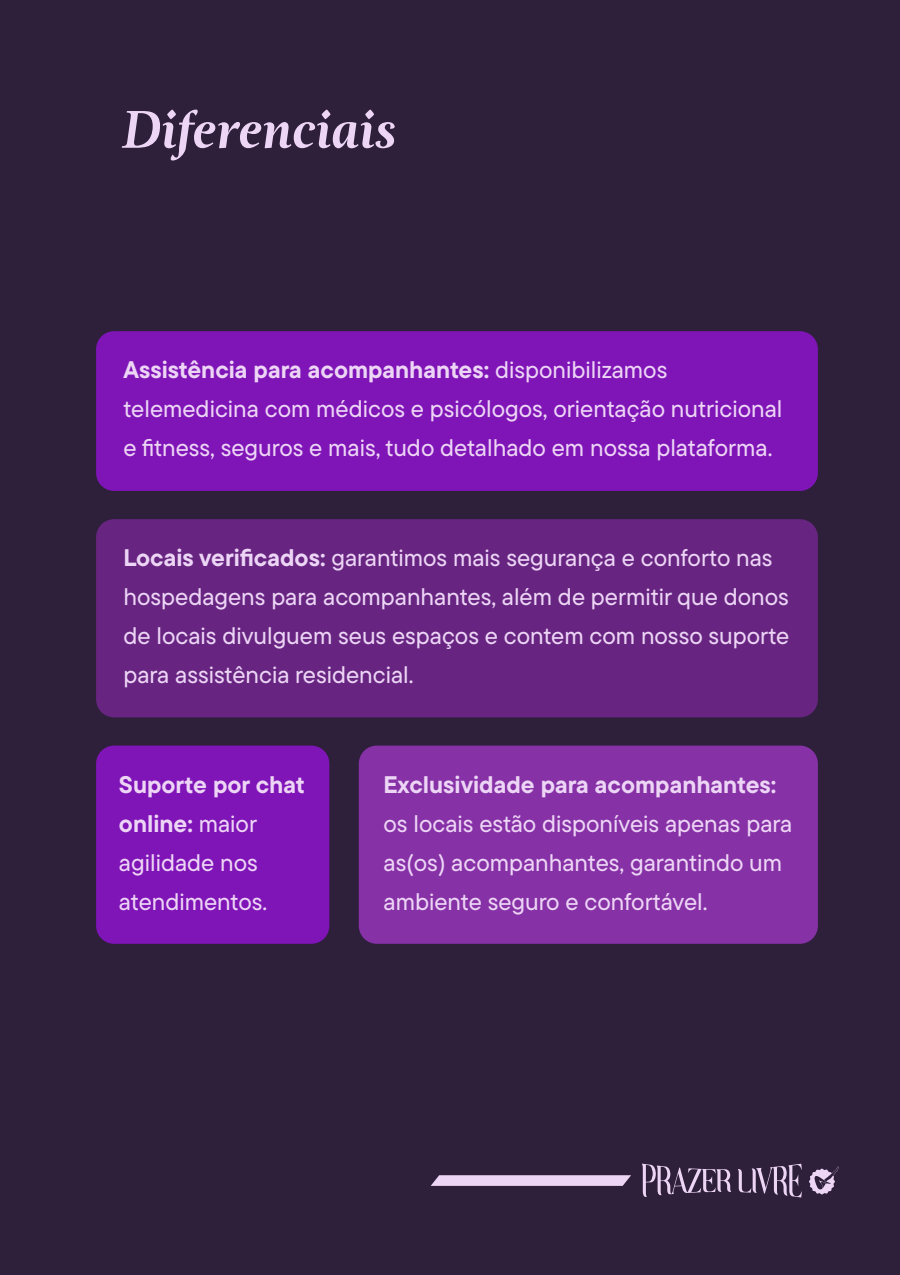
<style>
.page{position:relative;width:900px;height:1275px;background:#2e1f3b}
.page>*{position:absolute;margin:0;border:0;box-sizing:border-box;transform-origin:0 0}
.t1{font:italic 700 52.5px "Magneta";color:#edd5f6}
.t2{font:500 24px/39px "TT Commons Pro";color:#edd5f6}
.t3{font:700 24px "TT Commons Pro";color:#edd5f6}
.s1{font-weight:700}
</style>
<div class="page">
<svg style="left:809px;top:1167px;width:30px;height:28px"></svg>
<svg style="left:642px;top:1164px;width:89px;height:33px"></svg>
<svg style="left:738px;top:1164px;width:64px;height:34px"></svg>
<svg style="left:431px;top:1175px;width:200px;height:11px"></svg>
<div style="left:96px;top:331px;width:722px;height:160px;background:#7f14b7;border-radius:18px"></div>
<div style="left:96px;top:519px;width:722px;height:198px;background:#672581;border-radius:18px"></div>
<div style="left:96px;top:746px;width:233px;height:198px;background:#7f14b7;border-radius:18px"></div>
<div style="left:359px;top:746px;width:459px;height:198px;background:#8631a6;border-radius:18px"></div>
<h1 class="t1" style="left:120px;top:93px;width:275px">Diferenciais</h1>
<p class="t2" style="left:123px;top:350px;width:660px"><span class="s1">Assistência para acompanhantes:</span> disponibilizamos telemedicina com médicos e psicólogos, orientação nutricional e fitness, seguros e mais, tudo detalhado em nossa plataforma.</p>
<p class="t2" style="left:123px;top:538px;width:667px"><span class="s1">Locais verificados:</span> garantimos mais segurança e conforto nas hospedagens para acompanhantes, além de permitir que donos de locais divulguem seus espaços e contem com nosso suporte para assistência residencial.</p>
<p class="t2" style="left:119px;top:765px;width:187px"><span class="s1">Suporte por chat online:</span> maior agilidade nos atendimentos.</p>
<p class="t3" style="left:384px;top:767px;width:394px">Exclusividade para acompanhantes:</p>
<p class="t2" style="left:384px;top:804px;width:410px">os locais estão disponíveis apenas para as(os) acompanhantes, garantindo um ambiente seguro e confortável.</p>
</div>
